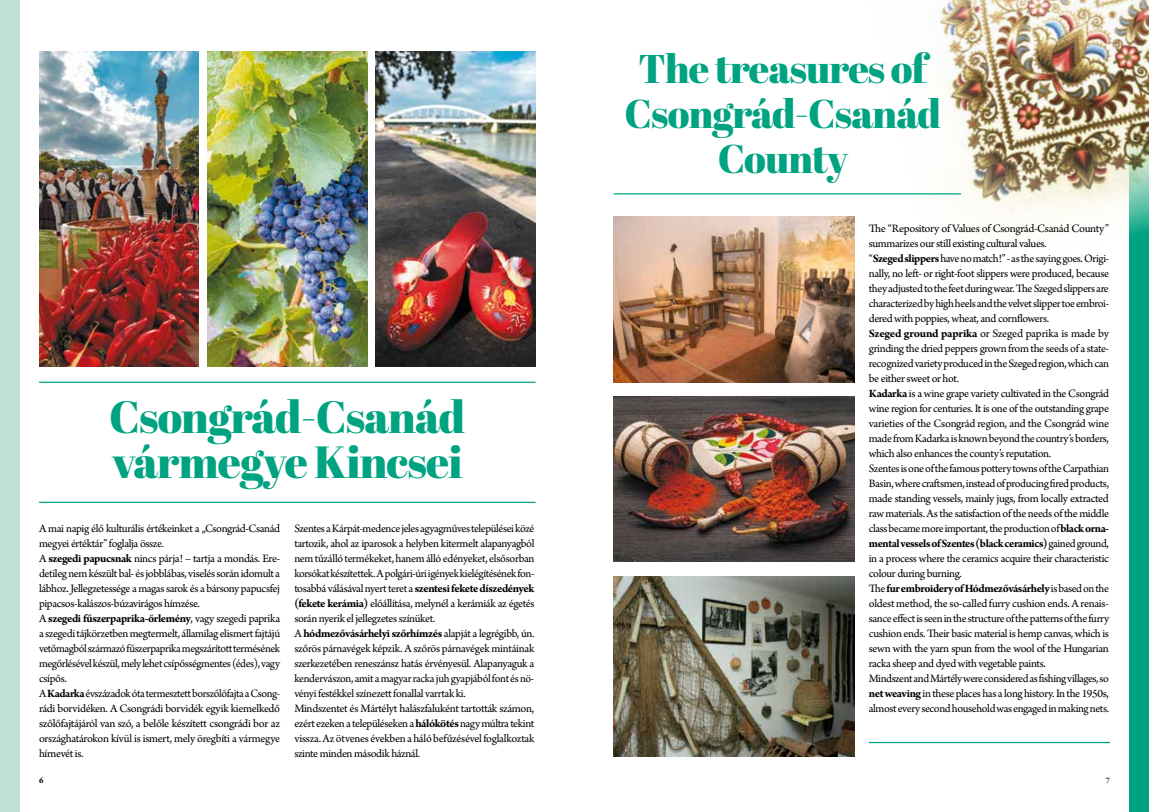
<style>
.page{position:relative;width:1149px;height:812px;background:#fff}
.page>*{position:absolute;margin:0;border:0;box-sizing:border-box;transform-origin:0 0}
.t1{font:45px/45px "Abril Fatface";letter-spacing:-.02em;color:#00a381}
.t2{font:40px/45px "Abril Fatface";letter-spacing:-.02em;color:#00a381;text-align:center}
.t3{font:11.88px/15px "Arno Pro";letter-spacing:-.03em;color:#000}
.t4{font:700 8.75px "Arno Pro";color:#000}
.t5{font:8.75px "Arno Pro";color:#000}
.s1{font-weight:700}
</style>
<div class="page">
<div style="left:0;top:0;width:19px;height:811px;background:#c0e0d5"></div>
<div style="left:1129px;top:0;width:19px;height:811px;background:#00a381"></div>
<hr style="left:39px;top:381px;width:496px;height:2px;background:#00a381">
<hr style="left:39px;top:501px;width:496px;height:2px;background:#00a381">
<img style="left:39px;top:51px;width:159px;height:315px">
<img style="left:376px;top:51px;width:159px;height:315px">
<img style="left:207px;top:51px;width:160px;height:315px">
<img style="left:613px;top:576px;width:241px;height:180px">
<img style="left:613px;top:396px;width:241px;height:165px">
<img style="left:867px;top:0;width:281px;height:233px">
<hr style="left:613px;top:193px;width:347px;height:1px;background:#00a381">
<hr style="left:868px;top:741px;width:241px;height:2px;background:#00a381">
<img style="left:613px;top:216px;width:241px;height:166px">
<h1 class="t1" style="left:109px;top:393px;width:357px">Csongrád-Csanád vármegye Kincsei</h1>
<p class="t3" style="left:39px;top:521px;width:243px">A mai napig élő kulturális értékeinket a „Csongrád-Csanád megyei értéktár” foglalja össze.<br>A <span class="s1">szegedi papucsnak</span> nincs párja! – tartja a mondás. Ere&shy;detileg nem készült bal- és jobblábas, viselés során idomult a lábhoz. Jellegzetessége a magas sarok és a bársony papucsfej pipacsos-kalászos-búzavirágos hímzése.<br>A <span class="s1">szegedi fűszerpaprika-őrlemény</span>, vagy szegedi paprika a szegedi tájkörzetben megtermelt, államilag elismert fajtájú vetőmagból származó fűszerpaprika megszárított termésének megőrlésével készül, mely lehet csípősségmentes (édes), vagy csípős.<br>A <span class="s1">Kadarka</span> évszázadok óta termesztett borszőlőfajta a Csong&shy;rádi borvidéken. A Csongrádi borvidék egyik kiemelkedő szőlőfajtájáról van szó, a belőle készített csongrádi bor az országhatárokon kívül is ismert, mely öregbíti a vármegye hírnevét is.</p>
<p class="t3" style="left:294px;top:521px;width:241px">Szentes a Kárpát-medence jeles agyagműves települései közé tartozik, ahol az iparosok a helyben kitermelt alapanyagból nem tűzálló termékeket, hanem álló edényeket, elsősorban korsókat készítettek. A polgári-úri igények kielégítésének fon&shy;tosabbá válásával nyert teret a <span class="s1">szentesi fekete díszedények (fekete kerámia)</span> előállítása, melynél a kerámiák az égetés során nyerik el jellegzetes színüket.<br>A <span class="s1">hódmezővásárhelyi szőrhímzés</span> alapját a legrégibb, ún. szőrös párnavégek képzik. A szőrös párnavégek mintáinak szerkezetében reneszánsz hatás érvényesül. Alapanyaguk a kendervászon, amit a magyar racka juh gyapjából font és nö&shy;vényi festékkel színezett fonallal varrtak ki.<br>Mindszentet és Mártélyt halászfaluként tartották számon, ezért ezeken a településeken a <span class="s1">hálókötés</span> nagy múltra tekint vissza. Az ötvenes években a háló befűzésével foglalkoztak szinte minden második háznál.</p>
<p class="t4" style="left:39px;top:775px;width:6px">6</p>
<h2 class="t2" style="left:624px;top:45px;width:318px">The treasures of<br>Csongrád-Csanád<br>County</h2>
<p class="t3" style="left:868px;top:221px;width:242px">The “Repository of Values of Csongrád-Csanád County” summarizes our still existing cultural values.<br>“<span class="s1">Szeged slippers</span> have no match!” - as the saying goes. Origi&shy;nally, no left- or right-foot slippers were produced, because they adjusted to the feet during wear. The Szeged slippers are characterized by high heels and the velvet slipper toe embroi&shy;dered with poppies, wheat, and cornflowers.<br><span class="s1">Szeged ground paprika</span> or Szeged paprika is made by grinding the dried peppers grown from the seeds of a state&shy;recognized variety produced in the Szeged region, which can be either sweet or hot.<br><span class="s1">Kadarka</span> is a wine grape variety cultivated in the Csongrád wine region for centuries. It is one of the outstanding grape varieties of the Csongrád region, and the Csongrád wine made from Kadarka is known beyond the country’s borders, which also enhances the county’s reputation.<br>Szentes is one of the famous pottery towns of the Carpathian Basin, where craftsmen, instead of producing fired products, made standing vessels, mainly jugs, from locally extracted raw materials. As the satisfaction of the needs of the middle class became more important, the production of <span class="s1">black orna&shy;mental vessels of Szentes (black ceramics)</span> gained ground, in a process where the ceramics acquire their characteristic colour during burning.<br>The <span class="s1">fur embroidery of Hódmezővásárhely</span> is based on the oldest method, the so-called furry cushion ends. A renais&shy;sance effect is seen in the structure of the patterns of the furry cushion ends. Their basic material is hemp canvas, which is sewn with the yarn spun from the wool of the Hungarian racka sheep and dyed with vegetable paints.<br>Mindszent and Mártély were considered as fishing villages, so <span class="s1">net weaving</span> in these places has a long history. In the 1950s, almost every second household was engaged in making nets.</p>
<p class="t5" style="left:1105px;top:775px;width:6px">7</p>
</div>
